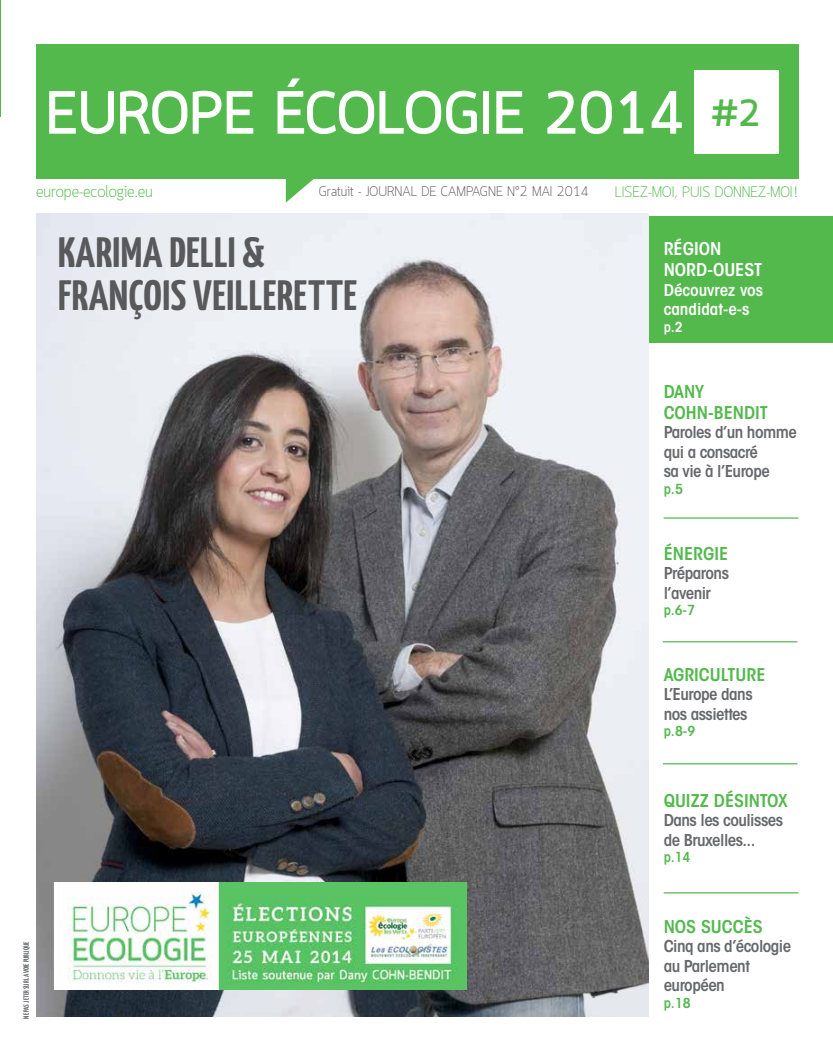
<style>
.page{position:relative;width:833px;height:1063px;background:#fff}
.page>*{position:absolute;margin:0;border:0;box-sizing:border-box;transform-origin:0 0}
.t1{font:700 60px "Quark";color:#fff}
.t2{font:700 42.5px/42.9px "Yanone Kaffeesatz";letter-spacing:.01em;color:#58595b;scale:1.06 1}
.t3{font:600 condensed 17.5px/21px "ITC Avant Garde Std";color:#53b94d;scale:1.06 1}
.t4{font:600 condensed 17.5px/21px "ITC Avant Garde Std";color:#fff;scale:1.06 1}
.t5{font:600 condensed 16.25px/19.5px "ITC Avant Garde Std";letter-spacing:-.03em;color:#67686b;scale:1.06 1}
.t6{font:600 condensed 16.25px/19.5px "ITC Avant Garde Std";color:#fff;scale:1.06 1}
.t7{font:300 16.25px "Quark";color:#53b94d}
.t8{font:300 15px "Quark";color:#53b94d}
.t9{font:300 13.75px "Quark";color:#58595b}
.t10{font:600 condensed 13.75px "ITC Avant Garde Std";color:#53b94d;scale:1.06 1}
.t11{font:600 condensed 13.75px "ITC Avant Garde Std";color:#fff;scale:1.06 1}
.t12{font:700 7.5px "Yanone Kaffeesatz";color:#67686b}
.s1{font-size:37.5px;color:#53b94d}
</style>
<div class="page">
<div style="left:36px;top:44px;width:762px;height:134px;background:#53b94d"></div>
<svg style="left:286px;top:178px;width:33px;height:25px"></svg>
<div style="left:694px;top:70px;width:84px;height:83px;background:#fff"></div>
<img style="left:36px;top:213px;width:612px;height:803px">
<img style="left:53px;top:882px;width:413px;height:107px">
<div style="left:649px;top:216px;width:184px;height:127px;background:#53b94d"></div>
<hr style="left:663px;top:517px;width:135px;height:2px;background:#53b94d">
<hr style="left:663px;top:641px;width:134px;height:1px;background:#53b94d">
<hr style="left:663px;top:763px;width:134px;height:1px;background:#53b94d">
<hr style="left:663px;top:892px;width:135px;height:1px;background:#53b94d">
<hr style="left:0;top:0;width:1px;height:117px;background:#52b84d">
<h1 class="t1" style="left:46px;top:78px;width:716px">EUROPE ÉCOLOGIE 2014 <span class="s1">#2</span></h1>
<p class="t7" style="left:36px;top:182px;width:118px">europe-ecologie.eu</p>
<p class="t9" style="left:319px;top:183px;width:272px">Gratuit - JOURNAL DE CAMPAGNE N°2 MAI 2014</p>
<p class="t8" style="left:614px;top:183px;width:184px">LISEZ-MOI, PUIS DONNEZ-MOI !</p>
<p class="t4" style="left:663px;top:238px;width:94px">RéGION<br>NORD-OUEST</p>
<p class="t6" style="left:663px;top:280px;width:95px">Découvrez vos candidat-e-s</p>
<p class="t11" style="left:663px;top:318px;width:19px">p.2</p>
<h2 class="t2" style="left:58px;top:230px;width:284px">KARIMA DELLI &amp;<br>FRANÇOIS VEILLERETTE</h2>
<p class="t3" style="left:663px;top:381px;width:66px">DANY<br>COHN-bendit</p>
<p class="t5" style="left:663px;top:422px;width:127px">Paroles d’un homme qui a consacré<br>sa vie à l’Europe</p>
<p class="t10" style="left:663px;top:480px;width:20px">p.5</p>
<p class="t3" style="left:663px;top:543px;width:62px">éNERGIE</p>
<p class="t5" style="left:663px;top:563px;width:63px">Préparons l’avenir</p>
<p class="t10" style="left:663px;top:602px;width:31px">p.6-7</p>
<p class="t3" style="left:663px;top:664px;width:98px">AGRICULTURE</p>
<p class="t5" style="left:663px;top:685px;width:85px">L’Europe dans nos assiettes</p>
<p class="t10" style="left:663px;top:723px;width:31px">p.8-9</p>
<p class="t12" style="left:22px;top:1019px;width:78px;rotate:-90deg">NE PAS JETER SUR LA VOIE PUBLIQUE</p>
<p class="t3" style="left:663px;top:790px;width:119px">QUIZZ DéSINTOX</p>
<p class="t5" style="left:663px;top:811px;width:114px">Dans les coulisses de Bruxelles...</p>
<p class="t10" style="left:663px;top:849px;width:27px">p.14</p>
<p class="t3" style="left:663px;top:916px;width:93px">NOS SUCCès</p>
<p class="t5" style="left:663px;top:936px;width:122px">Cinq ans d’écologie au Parlement européen</p>
<p class="t10" style="left:663px;top:994px;width:27px">p.18</p>
</div>
